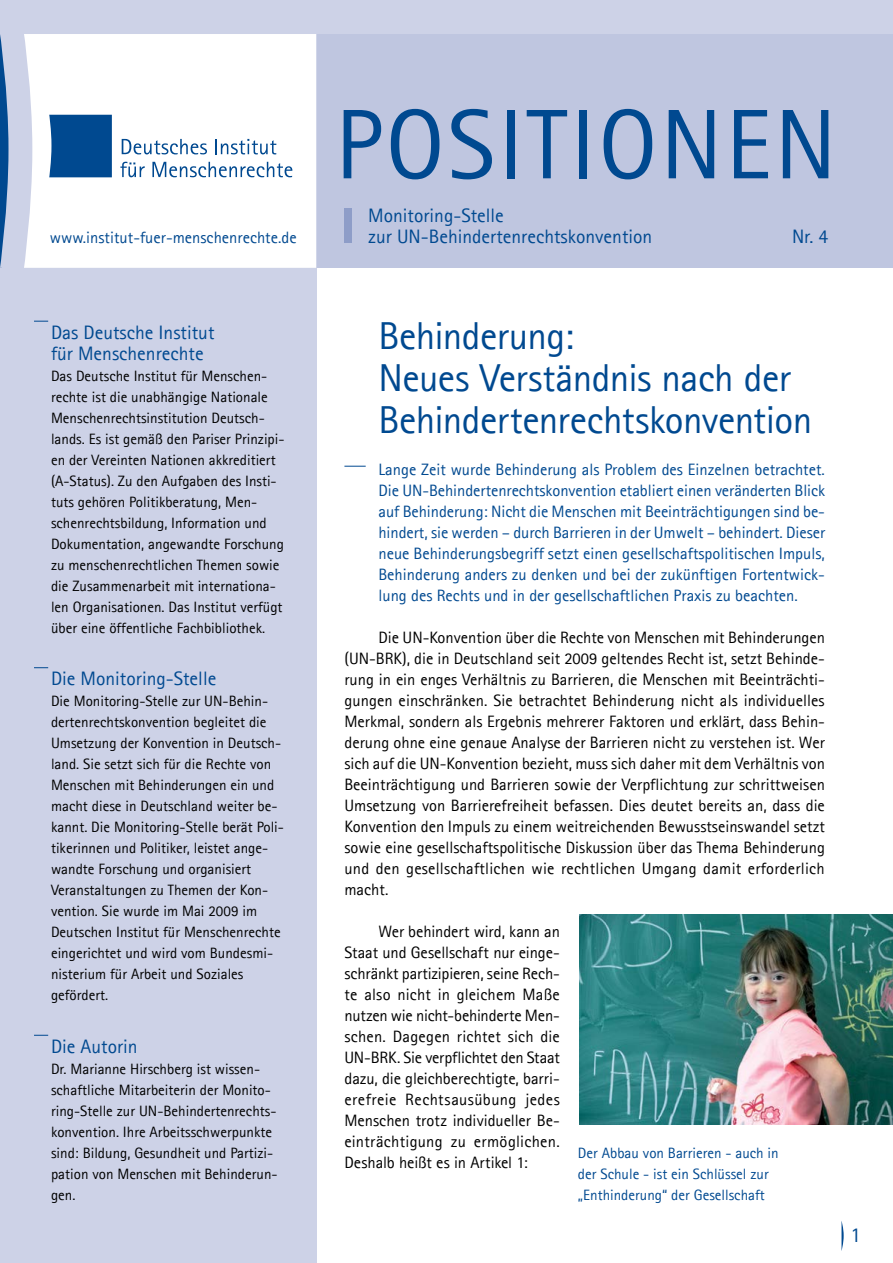
<style>
.page{position:relative;width:893px;height:1263px;background:#fff}
.page>*{position:absolute;margin:0;border:0;box-sizing:border-box;transform-origin:0 0}
.t1{font:99px "Agfa Rotis Sans Serif";letter-spacing:.03em;color:#004990}
.t2{font:39px/42px "Agfa Rotis Sans Serif";letter-spacing:-.015em;color:#004990}
.t3{font:21px "Agfa Rotis Sans Serif";color:#004990}
.t4{font:19.5px/21px "Agfa Rotis Sans Serif";color:#004990}
.t5{font:16.5px/21px "Agfa Rotis Sans Serif";letter-spacing:.015em;color:#000;text-align:justify}
.t6{font:16.5px/21px "Agfa Rotis Sans Serif";color:#004990;text-align:justify}
.t7{font:15px/21px "Agfa Rotis Sans Serif";color:#000}
.t8{font:15px/21px "Agfa Rotis Sans Serif";color:#004990}
</style>
<div class="page">
<div style="left:312px;top:0;width:581px;height:268px;background:#cdd2e7"></div>
<div style="left:312px;top:34px;width:581px;height:234px;background:#bfc6e0"></div>
<div style="left:0;top:0;width:316px;height:1263px;background:#cdd2e7"></div>
<div style="left:24px;top:34px;width:292px;height:234px;background:#fff"></div>
<svg style="left:0;top:34px;width:9px;height:234px"></svg>
<svg style="left:841px;top:1221px;width:3px;height:30px"></svg>
<div style="left:344px;top:208px;width:7px;height:34px;background:#8e9dc8"></div>
<div style="left:49px;top:115px;width:63px;height:62px;background:#004990"></div>
<svg style="left:122px;top:139px;width:85px;height:15px"></svg>
<svg style="left:215px;top:139px;width:61px;height:15px"></svg>
<svg style="left:120px;top:162px;width:25px;height:15px"></svg>
<svg style="left:152px;top:162px;width:140px;height:15px;background:#bbcee1"></svg>
<svg style="left:34px;top:321px;width:14px;height:1px"></svg>
<svg style="left:34px;top:667px;width:14px;height:1px"></svg>
<svg style="left:34px;top:1035px;width:14px;height:1px"></svg>
<svg style="left:344px;top:466px;width:22px;height:1px"></svg>
<img style="left:579px;top:915px;width:314px;height:210px">
<p class="t6" style="left:50px;top:227px;width:248px">www.institut-fuer-menschenrechte.de</p>
<h2 class="t4" style="left:51px;top:321px;width:165px">Das Deutsche Institut für Menschenrechte</h2>
<p class="t7" style="left:51px;top:365px;width:235px">Das Deutsche Institut für Menschen&shy;rechte ist die unabhängige Nationale Menschenrechtsinstitution Deutsch&shy;lands. Es ist gemäß den Pariser Prinzipi&shy;en der Vereinten Nationen akkreditiert (A-Status). Zu den Aufgaben des Insti&shy;tuts gehören Politikberatung, Men&shy;schenrechtsbildung, Information und Dokumentation, angewandte Forschung zu menschenrechtlichen Themen sowie die Zusammenarbeit mit internationa&shy;len Organisationen. Das Institut verfügt über eine öffentliche Fachbibliothek.</p>
<h2 class="t4" style="left:51px;top:668px;width:167px">Die Monitoring-Stelle</h2>
<p class="t7" style="left:51px;top:690px;width:234px">Die Monitoring-Stelle zur UN-Behin&shy;dertenrechtskonvention begleitet die Umsetzung der Konvention in Deutsch&shy;land. Sie setzt sich für die Rechte von Menschen mit Behinderungen ein und macht diese in Deutschland weiter be&shy;kannt. Die Monitoring-Stelle berät Poli&shy;tikerinnen und Politiker, leistet ange&shy;wandte Forschung und organisiert Veranstaltungen zu Themen der Kon&shy;vention. Sie wurde im Mai 2009 im Deutschen Institut für Menschenrechte eingerichtet und wird vom Bundesmi&shy;nisterium für Arbeit und Soziales gefördert.</p>
<h2 class="t4" style="left:51px;top:1035px;width:88px">Die Autorin</h2>
<p class="t7" style="left:51px;top:1058px;width:228px">Dr. Marianne Hirschberg ist wissen&shy;schaftliche Mitarbeiterin der Monito&shy;ring-Stelle zur UN-Behindertenrechts&shy;konvention. Ihre Arbeitsschwerpunkte sind: Bildung, Gesundheit und Partizi&shy;pation von Menschen mit Behinderun&shy;gen.</p>
<h1 class="t1" style="left:335px;top:86px;width:503px">POSITIONEN</h1>
<p class="t4" style="left:368px;top:205px;width:137px">Monitoring-Stelle</p>
<p class="t4" style="left:368px;top:226px;width:286px">zur UN-Behindertenrechtskonvention</p>
<p class="t4" style="left:792px;top:226px;width:38px">Nr. 4</p>
<h2 class="t2" style="left:378px;top:315px;width:435px">Behinderung:<br>Neues Verständnis nach der<br>Behindertenrechtskonvention</h2>
<p class="t6" style="left:378px;top:459px;width:448px">Lange Zeit wurde Behinderung als Problem des Einzelnen betrachtet.<br>Die UN-Behindertenrechtskonvention etabliert einen veränderten Blick auf Behinderung: Nicht die Menschen mit Beeinträchtigungen sind be&shy;hindert, sie werden – durch Barrieren in der Umwelt – behindert. Dieser neue Behinderungsbegriff setzt einen gesellschaftspolitischen Impuls, Behinderung anders zu denken und bei der zukünftigen Fortentwick&shy;lung des Rechts und in der gesellschaftlichen Praxis zu beachten.</p>
<p class="t5" style="left:344px;top:627px;width:482px;text-indent:34px">Die UN-Konvention über die Rechte von Menschen mit Behinderungen (UN-BRK), die in Deutschland seit 2009 geltendes Recht ist, setzt Behinde&shy;rung in ein enges Verhältnis zu Barrieren, die Menschen mit Beeinträchti&shy;gungen einschränken. Sie betrachtet Behinderung nicht als individuelles Merkmal, sondern als Ergebnis mehrerer Faktoren und erklärt, dass Behin&shy;derung ohne eine genaue Analyse der Barrieren nicht zu verstehen ist. Wer sich auf die UN-Konvention bezieht, muss sich daher mit dem Verhältnis von Beeinträchtigung und Barrieren sowie der Verpflichtung zur schrittweisen Umsetzung von Barrierefreiheit befassen. Dies deutet bereits an, dass die Konvention den Impuls zu einem weitreichenden Bewusstseinswandel setzt sowie eine gesellschaftspolitische Diskussion über das Thema Behinderung und den gesellschaftlichen wie rechtlichen Umgang damit erforderlich macht.</p>
<p class="t5" style="left:344px;top:921px;width:217px;text-indent:34px">Wer behindert wird, kann an Staat und Gesellschaft nur einge&shy;schränkt partizipieren, seine Rech&shy;te also nicht in gleichem Maße nutzen wie nicht-behinderte Men&shy;schen. Dagegen richtet sich die UN-BRK. Sie verpflichtet den Staat dazu, die gleichberechtigte, barri&shy;erefreie Rechtsausübung jedes Menschen trotz individueller Be&shy;einträchtigung zu ermöglichen.<br>Deshalb heißt es in Artikel 1:</p>
<p class="t8" style="left:578px;top:1142px;width:202px">Der Abbau von Barrieren - auch in der Schule - ist ein Schlüssel zur „Enthinderung“ der Gesellschaft</p>
<p class="t3" style="left:850px;top:1222px;width:12px">1</p>
</div>
